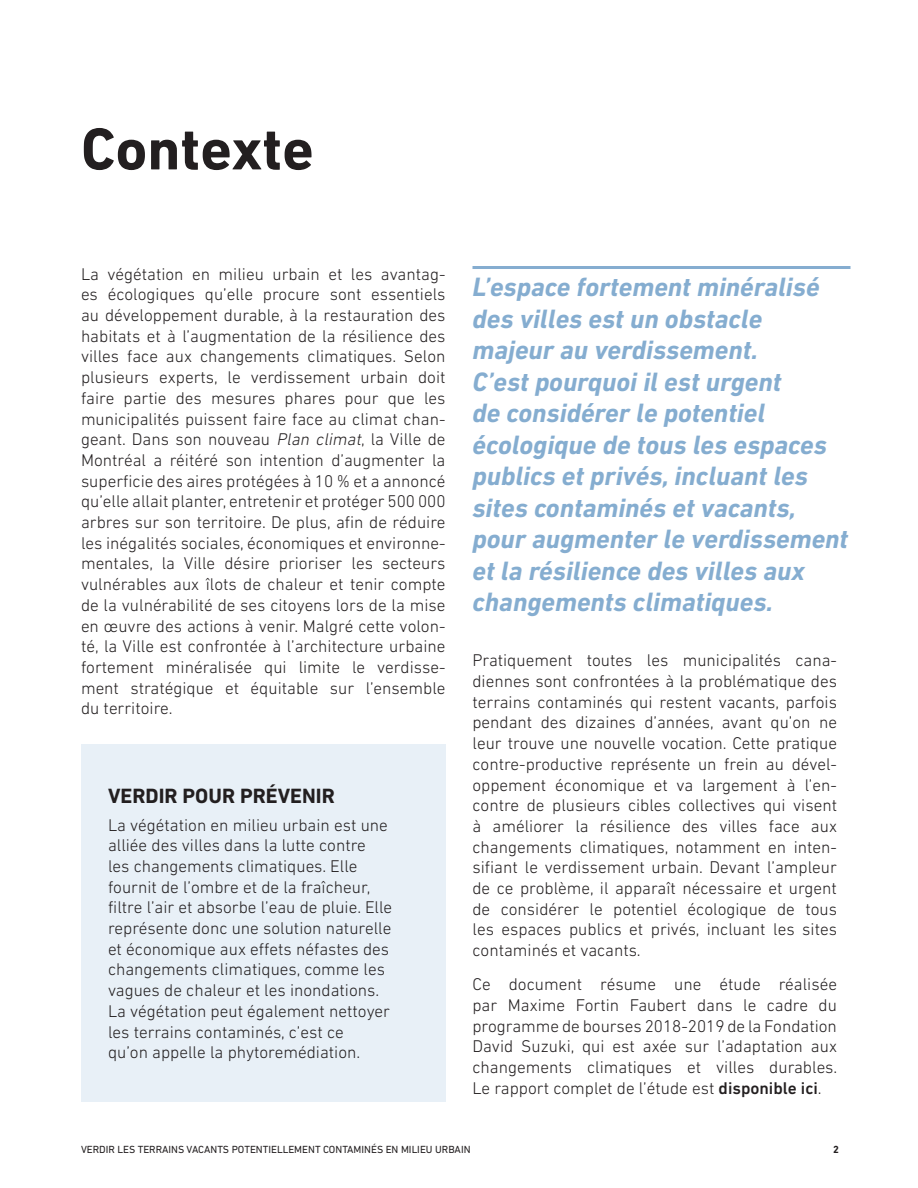
<style>
.page{position:relative;width:918px;height:1188px;background:#fff}
.page>*{position:absolute;margin:0;border:0;box-sizing:border-box;transform-origin:0 0}
.t1{font:700 60px "DIN Next LT Pro";color:#231f20}
.t2{font:italic 700 27px/31.5px "DIN Next LT Pro";color:#85add0}
.t3{font:700 21px "DIN Next LT Pro";color:#231f20}
.t4{font:300 17.25px/20.7px "DIN Next LT Pro";color:#231f20;text-align:justify}
.t5{font:10.5px "DIN Next LT Pro";color:#231f20}
.t6{font:700 10.5px "DIN Next LT Pro";color:#231f20}
.s1{font-style:italic}
.s2{font-weight:500}
</style>
<div class="page">
<div style="left:81px;top:744px;width:365px;height:357px;background:#e8f0f7"></div>
<hr style="left:473px;top:266px;width:378px;height:3px;background:#85add0">
<h1 class="t1" style="left:81px;top:116px;width:234px">Contexte</h1>
<p class="t4" style="left:81px;top:265px;width:366px">La végétation en milieu urbain et les avantag&shy;es écologiques qu’elle procure sont essentiels au développement durable, à la restauration des habitats et à l’augmentation de la résilience des villes face aux changements climatiques. Selon plusieurs experts, le verdissement urbain doit faire partie des mesures phares pour que les municipalités puissent faire face au climat chan&shy;geant. Dans son nouveau <span class="s1">Plan climat</span>, la Ville de Montréal a réitéré son intention d’augmenter la superficie des aires protégées à 10 % et a annoncé qu’elle allait planter, entretenir et protéger 500 000 arbres sur son territoire. De plus, afin de réduire les inégalités sociales, économiques et environne&shy;mentales, la Ville désire prioriser les secteurs vulnérables aux îlots de chaleur et tenir compte de la vulnérabilité de ses citoyens lors de la mise en œuvre des actions à venir. Malgré cette volon&shy;té, la Ville est confrontée à l’architecture urbaine fortement minéralisée qui limite le verdisse&shy;ment stratégique et équitable sur l’ensemble du territoire.</p>
<p class="t3" style="left:108px;top:784px;width:228px">VERDIR POUR PRÉVENIR</p>
<p class="t4" style="left:108px;top:815px;width:286px;text-align:left">La végétation en milieu urbain est une alliée des villes dans la lutte contre<br>les changements climatiques. Elle fournit de l’ombre et de la fraîcheur, filtre l’air et absorbe l’eau de pluie. Elle représente donc une solution naturelle et économique aux effets néfastes des changements climatiques, comme les vagues de chaleur et les inondations.<br>La végétation peut également nettoyer les terrains contaminés, c’est ce<br>qu’on appelle la phytoremédiation.</p>
<p class="t2" style="left:472px;top:273px;width:377px">L’espace fortement minéralisé des villes est un obstacle majeur au verdissement.<br>C’est pourquoi il est urgent<br>de considérer le potentiel écologique de tous les espaces publics et privés, incluant les sites contaminés et vacants, pour augmenter le verdissement et la résilience des villes aux changements climatiques.</p>
<p class="t4" style="left:472px;top:651px;width:366px">Pratiquement toutes les municipalités cana&shy;diennes sont confrontées à la problématique des terrains contaminés qui restent vacants, parfois pendant des dizaines d’années, avant qu’on ne leur trouve une nouvelle vocation. Cette pratique contre-productive représente un frein au dével&shy;oppement économique et va largement à l’en&shy;contre de plusieurs cibles collectives qui visent à améliorer la résilience des villes face aux changements climatiques, notamment en inten&shy;sifiant le verdissement urbain. Devant l’ampleur de ce problème, il apparaît nécessaire et urgent de considérer le potentiel écologique de tous les espaces publics et privés, incluant les sites contaminés et vacants.</p>
<p class="t4" style="left:472px;top:975px;width:366px">Ce document résume une étude réalisée par Maxime Fortin Faubert dans le cadre du programme de bourses 2018-2019 de la Fondation David Suzuki, qui est axée sur l’adaptation aux changements climatiques et villes durables.<br>Le rapport complet de l’étude est <span class="s2">disponible ici</span>.</p>
<p class="t5" style="left:81px;top:1143px;width:391px">VERDIR LES TERRAINS VACANTS POTENTIELLEMENT CONTAMINÉS EN MILIEU URBAIN</p>
<p class="t6" style="left:833px;top:1144px;width:7px">2</p>
</div>
